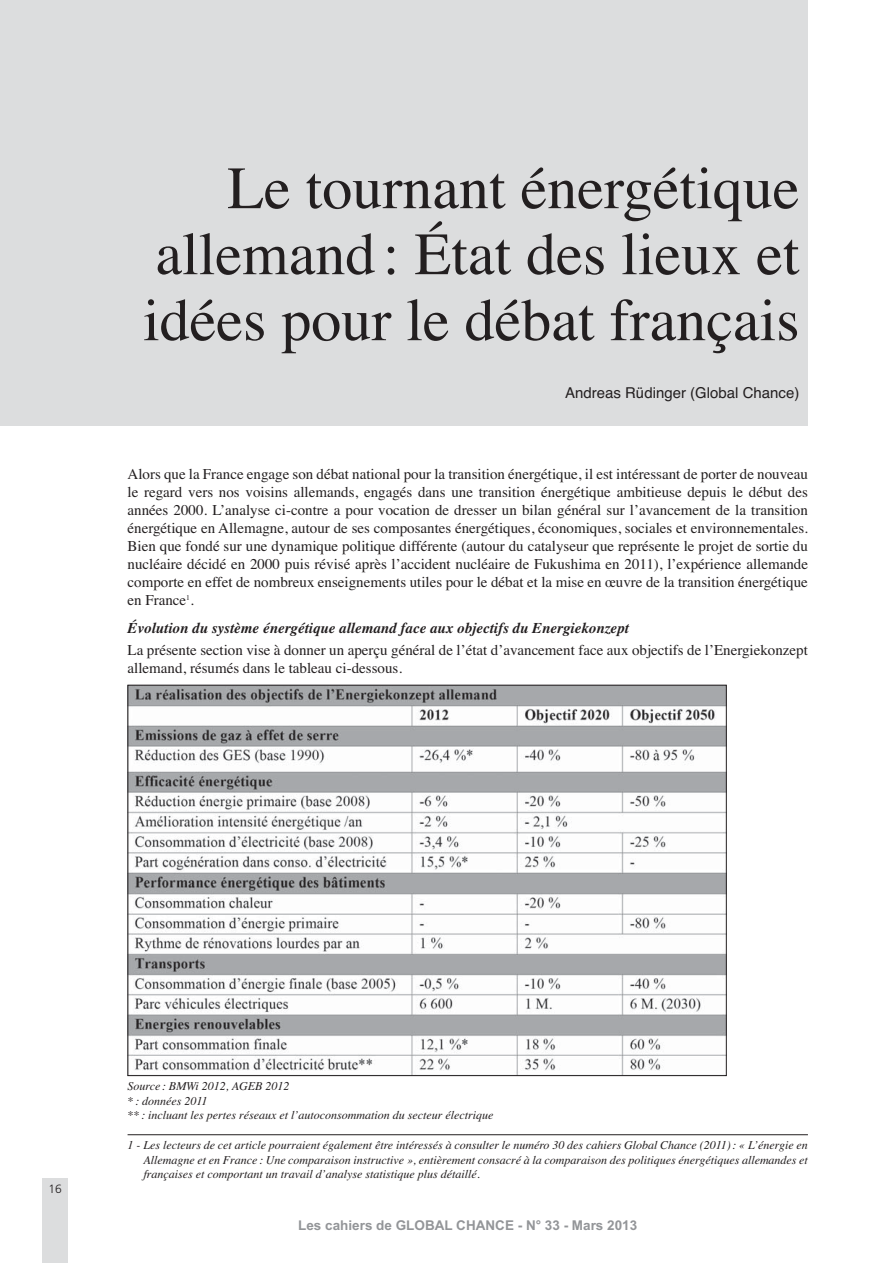
<style>
.page{position:relative;width:893px;height:1263px;background:#fff}
.page>*{position:absolute;margin:0;border:0;box-sizing:border-box;transform-origin:0 0}
.t1{font:60px/66px "Times";color:#231f20;text-align:justify}
.t2{font:15px/18px "Times";color:#231f20;text-align:justify}
.t3{font:italic 700 15px "Times";color:#231f20}
.t4{font:15px "Helvetica";color:#231f20}
.t5{font:700 13.5px "Arial";color:#939598}
.t6{font:italic 12px/14.4px "Times";color:#231f20}
.t7{font:300 12px "Frutiger";color:#231f20}
</style>
<div class="page">
<div style="left:43px;top:1178px;width:25px;height:85px;background:#dcddde"></div>
<div style="left:0;top:0;width:808px;height:425px;background:#dcddde"></div>
<img style="left:130px;top:687px;width:595px;height:387px">
<hr style="left:128px;top:1134px;width:680px;height:1px;background:#231f20">
<h1 class="t1" style="left:143px;top:161px;width:658px;text-indent:84px">Le tournant énergétique allemand : État des lieux et idées pour le débat français</h1>
<p class="t4" style="left:565px;top:387px;width:236px">Andreas Rüdinger (Global Chance)</p>
<p class="t2" style="left:128px;top:466px;width:682px">Alors que la France engage son débat national pour la transition énergétique, il est intéressant de porter de nouveau le regard vers nos voisins allemands, engagés dans une transition énergétique ambitieuse depuis le début des années 2000. L’analyse ci-contre a pour vocation de dresser un bilan général sur l’avancement de la transition énergétique en Allemagne, autour de ses composantes énergétiques, économiques, sociales et environnementales.<br>Bien que fondé sur une dynamique politique différente (autour du catalyseur que représente le projet de sortie du nucléaire décidé en 2000 puis révisé après l’accident nucléaire de Fukushima en 2011), l’expérience allemande comporte en effet de nombreux enseignements utiles pour le débat et la mise en œuvre de la transition énergétique en France<sup>1</sup>.</p>
<p class="t3" style="left:128px;top:622px;width:503px">Évolution du système énergétique allemand face aux objectifs du Energiekonzept</p>
<p class="t2" style="left:128px;top:643px;width:682px">La présente section vise à donner un aperçu général de l’état d’avancement face aux objectifs de l’Energiekonzept allemand, résumés dans le tableau ci-dessous.</p>
<p class="t7" style="left:49px;top:1184px;width:15px">16</p>
<p class="t6" style="left:128px;top:1080px;width:367px">Source : BMWi 2012, AGEB 2012<br>* : données 2011<br>** : incluant les pertes réseaux et l’autoconsommation du secteur électrique</p>
<p class="t6" style="left:144px;top:1139px;width:666px;text-align:justify;text-indent:-16px">1 - Les lecteurs de cet article pourraient également être intéressés à consulter le numéro 30 des cahiers Global Chance (2011) : « L’énergie en Allemagne et en France : Une comparaison instructive », entièrement consacré à la comparaison des politiques énergétiques allemandes et françaises et comportant un travail d’analyse statistique plus détaillé.</p>
<p class="t5" style="left:298px;top:1218px;width:340px">Les cahiers de GLOBAL CHANCE - N° 33 - Mars 2013</p>
</div>
